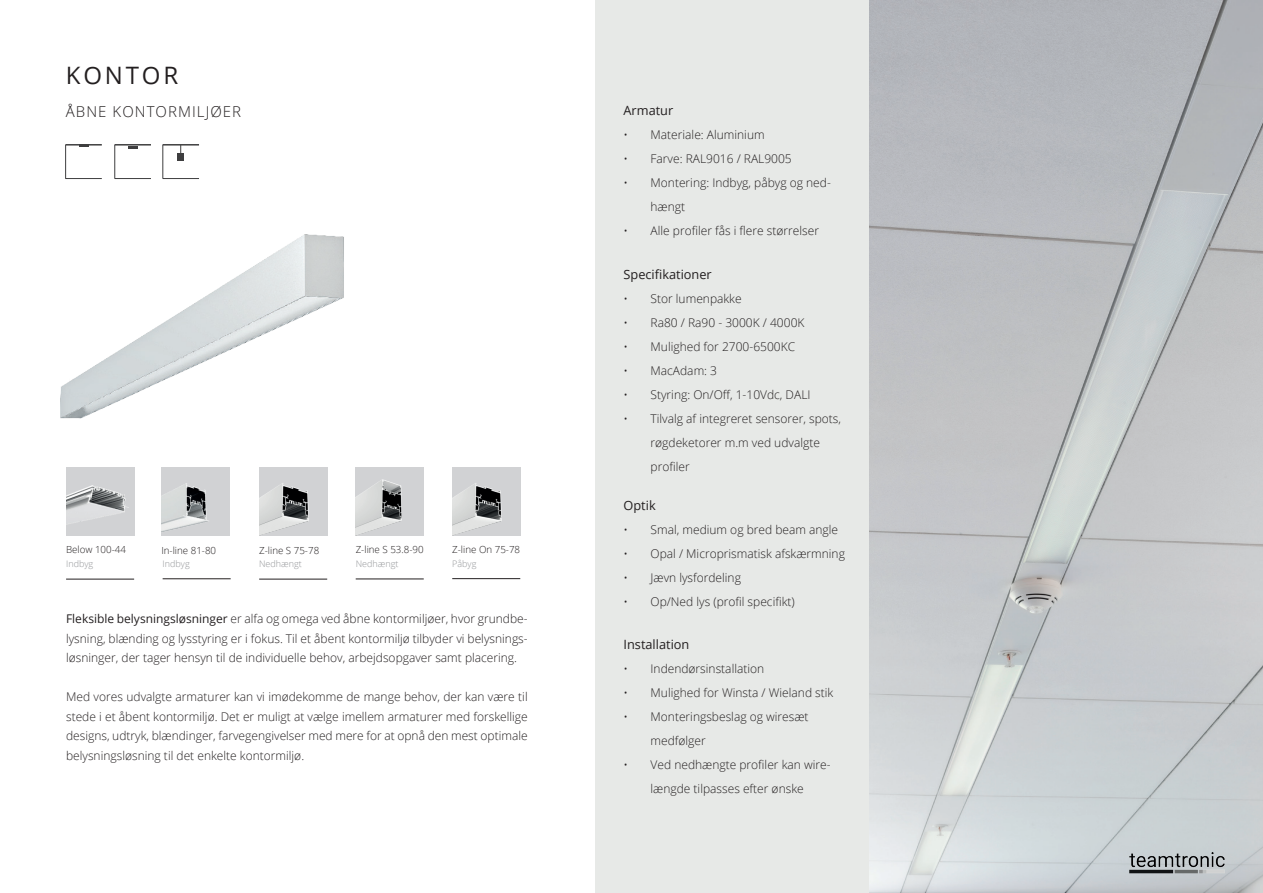
<style>
.page{position:relative;width:1263px;height:893px;background:#fff}
.page>*{position:absolute;margin:0;border:0;box-sizing:border-box;transform-origin:0 0}
.t1{font:24px "Open Sans";letter-spacing:.115em;color:#231f20}
.t2{font:300 15px "Open Sans";letter-spacing:.07em;color:#231f20}
.t3{font:12.75px "Open Sans";color:#231f20}
.t4{font:300 12px/24px "Open Sans";color:#231f20}
.t5{font:300 9.75px "Open Sans";color:#231f20}
.t6{font:300 9px "Open Sans";color:#939598}
.s1{font-weight:400}
</style>
<div class="page">
<div style="left:595px;top:0;width:275px;height:893px;background:#e7e9e7"></div>
<img style="left:870px;top:0;width:393px;height:893px">
<img style="left:1108px;top:849px;width:134px;height:28px">
<img style="left:60px;top:234px;width:284px;height:185px">
<hr style="left:66px;top:579px;width:68px;height:1px;background:#231f20">
<hr style="left:163px;top:578px;width:68px;height:1px;background:#231f20">
<img style="left:259px;top:467px;width:68px;height:68px">
<hr style="left:259px;top:579px;width:68px;height:1px;background:#231f20">
<img style="left:452px;top:467px;width:68px;height:68px">
<hr style="left:356px;top:579px;width:68px;height:1px;background:#231f20">
<div style="left:161px;top:467px;width:68px;height:68px;background:#d1d2d4"></div>
<img style="left:161px;top:483px;width:48px;height:49px">
<hr style="left:452px;top:578px;width:68px;height:1px;background:#231f20">
<img style="left:66px;top:467px;width:68px;height:68px">
<div style="left:356px;top:467px;width:68px;height:68px;background:#d1d2d4"></div>
<img style="left:356px;top:479px;width:46px;height:56px">
<hr style="left:163px;top:144px;width:36px;height:2px;background:#3e3e3f">
<hr style="left:163px;top:178px;width:36px;height:1px;background:#3e3e3f">
<hr style="left:162px;top:145px;width:1px;height:34px;background:#3e3e3f">
<div style="left:177px;top:153px;width:7px;height:8px;background:#3e3e3f"></div>
<hr style="left:66px;top:144px;width:36px;height:2px;background:#3e3e3f">
<hr style="left:66px;top:178px;width:36px;height:1px;background:#3e3e3f">
<hr style="left:65px;top:145px;width:1px;height:34px;background:#3e3e3f">
<hr style="left:115px;top:144px;width:36px;height:2px;background:#3e3e3f">
<hr style="left:115px;top:178px;width:36px;height:1px;background:#3e3e3f">
<hr style="left:114px;top:145px;width:1px;height:34px;background:#3e3e3f">
<svg style="left:129px;top:146px;width:9px;height:3px"></svg>
<h1 class="t1" style="left:66px;top:59px;width:114px">KONTOR</h1>
<p class="t2" style="left:66px;top:101px;width:177px">ÅBNE KONTORMILJØER</p>
<p class="t3" style="left:623px;top:102px;width:51px">Armatur</p>
<p class="t4" style="left:623px;top:123px;width:143px">• Materiale: Aluminium</p>
<p class="t4" style="left:623px;top:147px;width:170px">• Farve: RAL9016 / RAL9005</p>
<p class="t4" style="left:650px;top:171px;width:182px;text-indent:-27px">• Montering: Indbyg, påbyg og ned&shy;hængt</p>
<p class="t4" style="left:623px;top:219px;width:197px">• Alle profiler fås i flere størrelser</p>
<p class="t3" style="left:623px;top:265px;width:90px">Specifikationer</p>
<p class="t4" style="left:623px;top:286px;width:120px">• Stor lumenpakke</p>
<p class="t4" style="left:623px;top:310px;width:182px">• Ra80 / Ra90 - 3000K / 4000K</p>
<p class="t4" style="left:623px;top:334px;width:173px">• Mulighed for 2700-6500KC</p>
<p class="t4" style="left:623px;top:358px;width:95px">• MacAdam: 3</p>
<p class="t4" style="left:623px;top:382px;width:188px">• Styring: On/Off, 1-10Vdc, DALI</p>
<p class="t4" style="left:650px;top:406px;width:192px;text-indent:-27px">• Tilvalg af integreret sensorer, spots, røgdeketorer m.m ved udvalgte profiler</p>
<p class="t3" style="left:623px;top:496px;width:34px">Optik</p>
<p class="t4" style="left:623px;top:517px;width:216px">• Smal, medium og bred beam angle</p>
<p class="t4" style="left:623px;top:541px;width:223px">• Opal / Microprismatisk afskærmning</p>
<p class="t4" style="left:623px;top:565px;width:119px">• Jævn lysfordeling</p>
<p class="t4" style="left:623px;top:589px;width:173px">• Op/Ned lys (profil specifikt)</p>
<p class="t3" style="left:623px;top:636px;width:67px">Installation</p>
<p class="t4" style="left:623px;top:657px;width:142px">• Indendørsinstallation</p>
<p class="t4" style="left:623px;top:681px;width:211px">• Mulighed for Winsta / Wieland stik</p>
<p class="t4" style="left:650px;top:705px;width:160px;text-indent:-27px">• Monteringsbeslag og wiresæt medfølger</p>
<p class="t4" style="left:623px;top:753px;width:208px;text-align:center">• Ved nedhængte profiler kan wire&shy;længde tilpasses efter ønske</p>
<p class="t5" style="left:66px;top:543px;width:61px">Below 100-44</p>
<p class="t5" style="left:161px;top:544px;width:56px">In-line 81-80</p>
<p class="t5" style="left:259px;top:544px;width:62px">Z-line S 75-78</p>
<p class="t5" style="left:356px;top:543px;width:69px">Z-line S 53.8-90</p>
<p class="t5" style="left:452px;top:543px;width:69px">Z-line On 75-78</p>
<p class="t6" style="left:66px;top:558px;width:29px">Indbyg</p>
<p class="t6" style="left:163px;top:558px;width:29px">Indbyg</p>
<p class="t6" style="left:259px;top:558px;width:44px">Nedhængt</p>
<p class="t6" style="left:356px;top:558px;width:44px">Nedhængt</p>
<p class="t6" style="left:452px;top:558px;width:26px">Påbyg</p>
<p class="t4" style="left:66px;top:609px;width:463px;line-height:19.5px;text-align:justify"><span class="s1">Fleksible belysningsløsninger</span> er alfa og omega ved åbne kontormiljøer, hvor grundbe&shy;lysning, blænding og lysstyring er i fokus. Til et åbent kontormiljø tilbyder vi belysnings&shy;løsninger, der tager hensyn til de individuelle behov, arbejdsopgaver samt placering.</p>
<p class="t4" style="left:66px;top:687px;width:463px;line-height:19.5px;text-align:justify">Med vores udvalgte armaturer kan vi imødekomme de mange behov, der kan være til stede i et åbent kontormiljø. Det er muligt at vælge imellem armaturer med forskellige designs, udtryk, blændinger, farvegengivelser med mere for at opnå den mest optimale belysningsløsning til det enkelte kontormiljø.</p>
</div>
